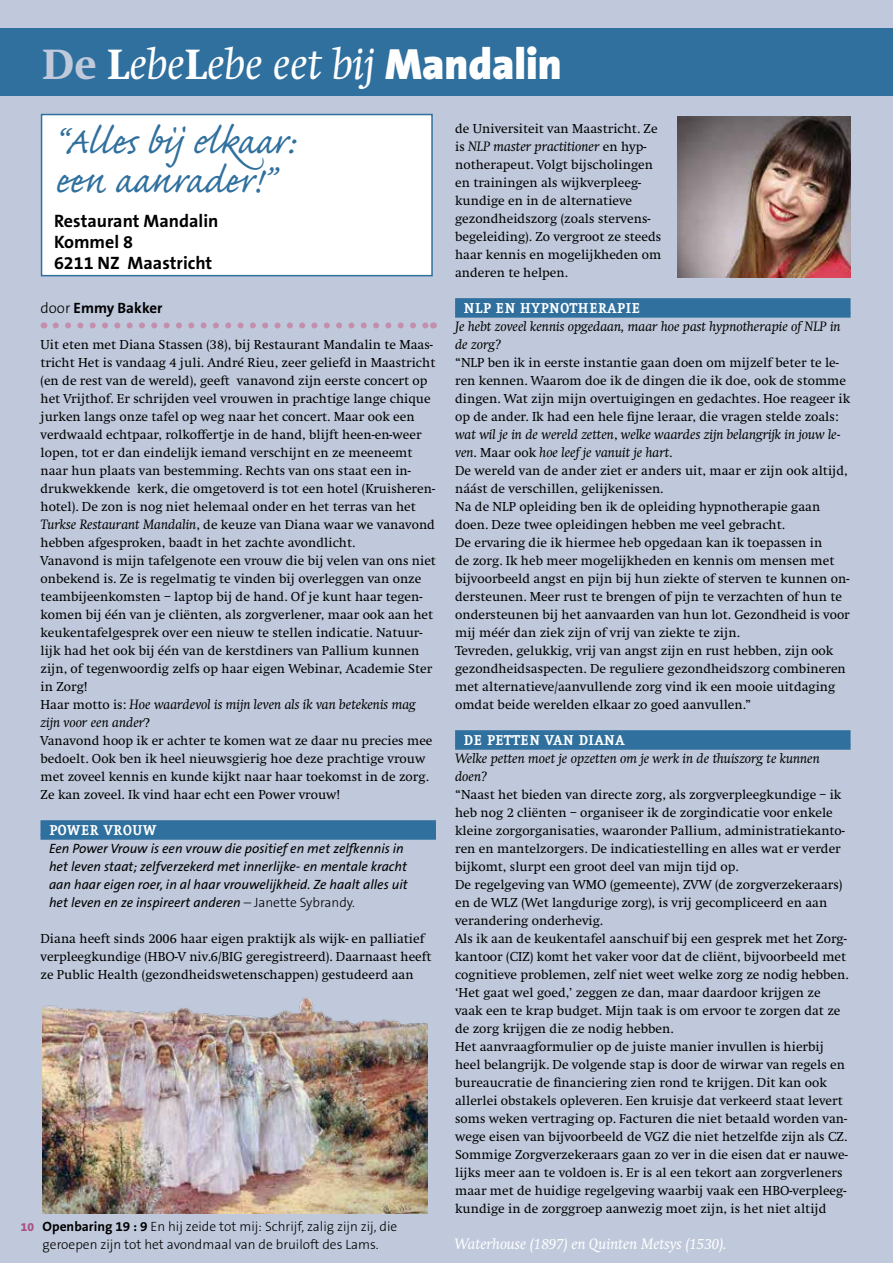
<style>
.page{position:relative;width:893px;height:1263px;background:#c0c9db}
.page>*{position:absolute;margin:0;border:0;box-sizing:border-box;transform-origin:0 0}
.t1{font:48px/39.8px "Caflisch Script Pro";color:#30709e}
.t2{font:italic 43.95px "Swift";color:#fff;scale:.96 1}
.t3{font:700 18px/21px "The Sans LT7";color:#000}
.t4{font:700 17.1px "Eureka";color:#fff;scale:.96 1}
.t5{font:italic 15px "Swift";color:#fff}
.t6{font:700 15px "The Sans LT7";color:#000}
.t7{font:13.5px/18px "Swift";color:#000}
.t8{font:italic 13.5px/18px "The Sans LT5 Plain";color:#000}
.t9{font:italic 13.5px/18px "Swift";color:#000}
.t10{font:300 13.5px/18px "The Sans LT3";color:#000}
.t11{font:800 12px "The Sans LT8";color:#a95185}
.s1{font-weight:800;font-style:normal;color:#c0c9db}
.s2{font-weight:800;font-style:normal}
.s3{font-family:"The Sans LT9";font-weight:900;font-style:normal}
.s4{font-family:"The Sans LT3";font-weight:300}
.s5{font-style:italic}
.s6{font-family:"The Sans LT3";font-weight:300;font-style:normal}
.s7{font-family:"The Sans LT7";font-weight:700}
</style>
<div class="page">
<img style="left:43px;top:997px;width:385px;height:216px">
<div style="left:455px;top:298px;width:395px;height:20px;background:#30709e"></div>
<div style="left:455px;top:730px;width:395px;height:20px;background:#30709e"></div>
<div style="left:0;top:28px;width:893px;height:68px;background:#30709e"></div>
<svg style="left:56px;top:322px;width:371px;height:6px"></svg>
<div style="left:40px;top:820px;width:396px;height:20px;background:#30709e"></div>
<div style="left:41px;top:114px;width:392px;height:162px;background:#fff;border:2px solid #30709e"></div>
<img style="left:677px;top:117px;width:173px;height:161px">
<h2 class="t2" style="left:42px;top:38px;width:542px"><span class="s1">De</span> <span class="s2">L</span>ebe<span class="s2">L</span>ebe eet bij <span class="s3">Mandalin</span></h2>
<h1 class="t1" style="left:54px;top:126px;width:242px">“Alles bij elkaar: een aanrader!”</h1>
<h3 class="t3" style="left:54px;top:211px;width:166px">Restaurant Mandalin<br>Kommel 8<br>6211 NZ Maastricht</h3>
<p class="t6" style="left:40px;top:298px;width:124px"><span class="s4">door</span> Emmy Bakker</p>
<p class="t7" style="left:40px;top:335px;width:397px">Uit eten met Diana Stassen (38), bij Restaurant Mandalin te Maas&shy;tricht Het is vandaag 4 juli. André Rieu, zeer geliefd in Maastricht (en de rest van de wereld), geeft vanavond zijn eerste concert op het Vrijthof. Er schrijden veel vrouwen in prachtige lange chique jurken langs onze tafel op weg naar het concert. Maar ook een verdwaald echtpaar, rolkoffertje in de hand, blijft heen-en-weer lopen, tot er dan eindelijk iemand verschijnt en ze meeneemt naar hun plaats van bestemming. Rechts van ons staat een in&shy;drukwekkende kerk, die omgetoverd is tot een hotel (Kruisheren&shy;hotel). De zon is nog niet helemaal onder en het terras van het <span class="s5">Turkse Restaurant Mandalin</span>, de keuze van Diana waar we vanavond hebben afgesproken, baadt in het zachte avondlicht.<br>Vanavond is mijn tafelgenote een vrouw die bij velen van ons niet onbekend is. Ze is regelmatig te vinden bij overleggen van onze teambijeenkomsten – laptop bij de hand. Of je kunt haar tegen&shy;komen bij één van je cliënten, als zorgverlener, maar ook aan het keukentafelgesprek over een nieuw te stellen indicatie. Natuur&shy;lijk had het ook bij één van de kerstdiners van Pallium kunnen zijn, of tegenwoordig zelfs op haar eigen Webinar, Academie Ster in Zorg!<br>Haar motto is: <span class="s5">Hoe waardevol is mijn leven als ik van betekenis mag zijn voor een ander</span>?<br>Vanavond hoop ik er achter te komen wat ze daar nu precies mee bedoelt. Ook ben ik heel nieuwsgierig hoe deze prachtige vrouw met zoveel kennis en kunde kijkt naar haar toekomst in de zorg.<br>Ze kan zoveel. Ik vind haar echt een Power vrouw!</p>
<p class="t4" style="left:49px;top:822px;width:114px">POWER VROUW</p>
<p class="t8" style="left:49px;top:839px;width:360px">Een Power Vrouw is een vrouw die positief en met zelfkennis in het leven staat; zelfverzekerd met innerlijke- en mentale kracht aan haar eigen roer, in al haar vrouwelijkheid. Ze haalt alles uit het leven en ze inspireert anderen <span class="s6">– Janette Sybrandy.</span></p>
<p class="t7" style="left:40px;top:929px;width:392px">Diana heeft sinds 2006 haar eigen praktijk als wijk- en palliatief verpleegkundige (HBO-V niv.6/BIG geregistreerd). Daarnaast heeft ze Public Health (gezondheidswetenschappen) gestudeerd aan</p>
<p class="t11" style="left:21px;top:1219px;width:15px">10</p>
<p class="t10" style="left:43px;top:1217px;width:356px"><span class="s7">Openbaring 19 : 9</span> En hij zeide tot mij: Schrijf, zalig zijn zij, die geroepen zijn tot het avondmaal van de bruiloft des Lams.</p>
<p class="t7" style="left:455px;top:119px;width:208px">de Universiteit van Maastricht. Ze is <span class="s5">NLP master practitioner</span> en hyp&shy;notherapeut. Volgt bijscholingen en trainingen als wijkverpleeg&shy;kundige en in de alternatieve gezondheidszorg (zoals stervens&shy;begeleiding). Zo vergroot ze steeds haar kennis en mogelijkheden om anderen te helpen.</p>
<p class="t4" style="left:464px;top:300px;width:185px">NLP EN HYPNOTHERAPIE</p>
<p class="t9" style="left:455px;top:317px;width:387px">Je hebt zoveel kennis opgedaan, maar hoe past hypnotherapie of NLP in de zorg?</p>
<p class="t7" style="left:455px;top:353px;width:397px">“NLP ben ik in eerste instantie gaan doen om mijzelf beter te le&shy;ren kennen. Waarom doe ik de dingen die ik doe, ook de stomme dingen. Wat zijn mijn overtuigingen en gedachtes. Hoe reageer ik op de ander. Ik had een hele fijne leraar, die vragen stelde zoals: <span class="s5">wat wil je in de wereld zetten</span>, <span class="s5">welke waardes zijn belangrijk in jouw le&shy;ven</span>. Maar ook <span class="s5">hoe leef je vanuit je hart</span>.<br>De wereld van de ander ziet er anders uit, maar er zijn ook altijd, náást de verschillen, gelijkenissen.<br>Na de NLP opleiding ben ik de opleiding hypnotherapie gaan doen. Deze twee opleidingen hebben me veel gebracht.<br>De ervaring die ik hiermee heb opgedaan kan ik toepassen in<br>de zorg. Ik heb meer mogelijkheden en kennis om mensen met bijvoorbeeld angst en pijn bij hun ziekte of sterven te kunnen on&shy;dersteunen. Meer rust te brengen of pijn te verzachten of hun te ondersteunen bij het aanvaarden van hun lot. Gezondheid is voor mij méér dan ziek zijn of vrij van ziekte te zijn.<br>Tevreden, gelukkig, vrij van angst zijn en rust hebben, zijn ook gezondheidsaspecten. De reguliere gezondheidszorg combineren met alternatieve/aanvullende zorg vind ik een mooie uitdaging omdat beide werelden elkaar zo goed aanvullen.”</p>
<p class="t4" style="left:464px;top:732px;width:169px">DE PETTEN VAN DIANA</p>
<p class="t9" style="left:455px;top:749px;width:366px">Welke petten moet je opzetten om je werk in de thuiszorg te kunnen doen?</p>
<p class="t7" style="left:455px;top:785px;width:395px">“Naast het bieden van directe zorg, als zorgverpleegkundige – ik heb nog 2 cliënten – organiseer ik de zorgindicatie voor enkele kleine zorgorganisaties, waaronder Pallium, administratiekanto&shy;ren en mantelzorgers. De indicatiestelling en alles wat er verder bijkomt, slurpt een groot deel van mijn tijd op.<br>De regelgeving van WMO (gemeente), ZVW (de zorgverzekeraars) en de WLZ (Wet langdurige zorg), is vrij gecompliceerd en aan verandering onderhevig.<br>Als ik aan de keukentafel aanschuif bij een gesprek met het Zorg&shy;kantoor (CIZ) komt het vaker voor dat de cliënt, bijvoorbeeld met cognitieve problemen, zelf niet weet welke zorg ze nodig hebben. ‘Het gaat wel goed,’ zeggen ze dan, maar daardoor krijgen ze vaak een te krap budget. Mijn taak is om ervoor te zorgen dat ze de zorg krijgen die ze nodig hebben.<br>Het aanvraagformulier op de juiste manier invullen is hierbij heel belangrijk. De volgende stap is door de wirwar van regels en bureaucratie de financiering zien rond te krijgen. Dit kan ook allerlei obstakels opleveren. Een kruisje dat verkeerd staat levert soms weken vertraging op. Facturen die niet betaald worden van&shy;wege eisen van bijvoorbeeld de VGZ die niet hetzelfde zijn als CZ.<br>Sommige Zorgverzekeraars gaan zo ver in die eisen dat er nauwe&shy;lijks meer aan te voldoen is. Er is al een tekort aan zorgverleners maar met de huidige regelgeving waarbij vaak een HBO-verpleeg&shy;kundige in de zorggroep aanwezig moet zijn, is het niet altijd</p>
<p class="t5" style="left:455px;top:1235px;width:274px">Waterhouse (1897) en Quinten Metsys (1530).</p>
</div>
